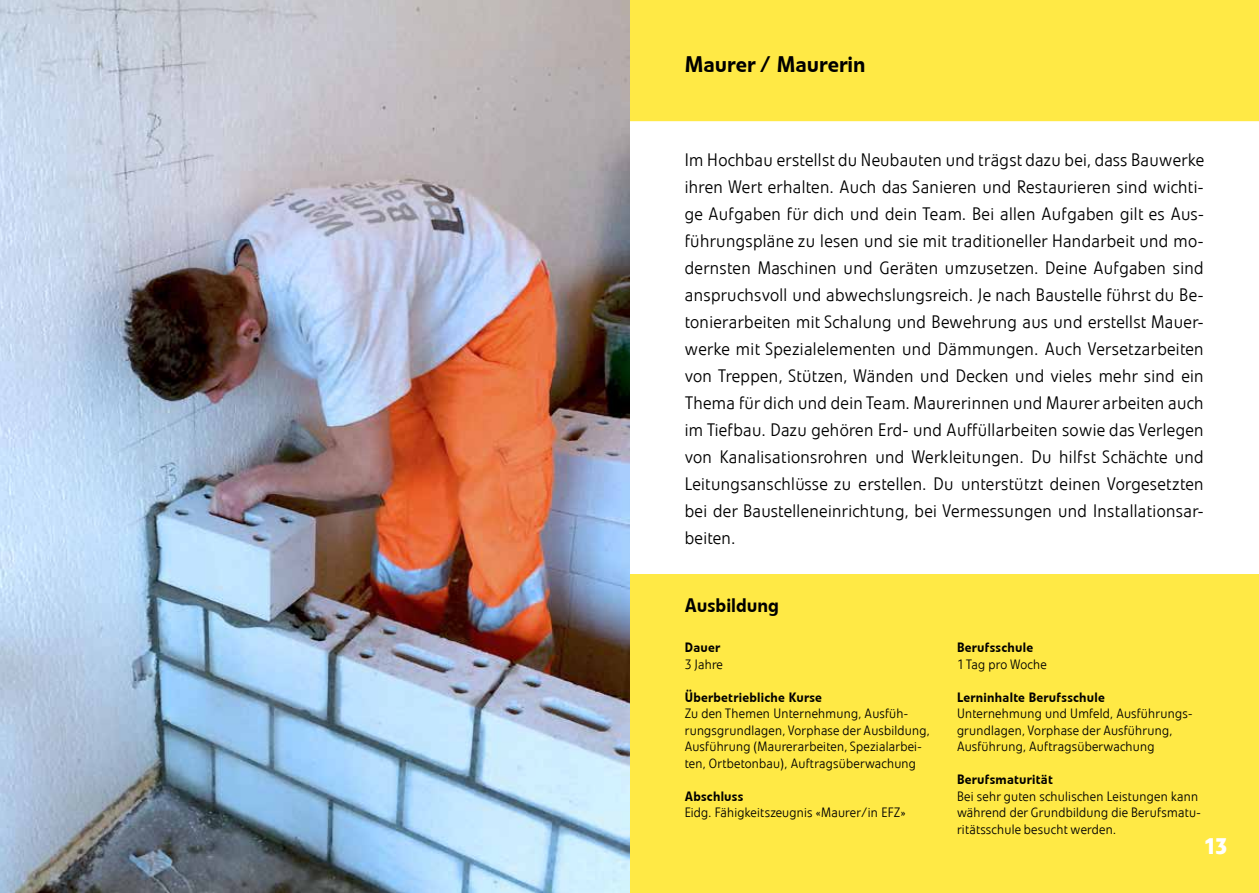
<style>
.page{position:relative;width:1259px;height:893px;background:#fff}
.page>*{position:absolute;margin:0;border:0;box-sizing:border-box;transform-origin:0 0}
.t1{font:500 22.5px "Evo BQ";color:#000}
.t2{font:700 22.5px "Evo BQ";color:#fff}
.t3{font:500 19.5px "Evo BQ";color:#000}
.t4{font:300 18px/27px "Evo BQ";letter-spacing:.02em;color:#000;text-align:justify}
.t5{font:300 13.5px/16.5px "Evo BQ";letter-spacing:.02em;color:#000}
.t6{font:500 13.5px "Evo BQ";letter-spacing:.02em;color:#000}
</style>
<div class="page">
<div style="left:629px;top:0;width:630px;height:121px;background:#ffe945"></div>
<div style="left:629px;top:574px;width:630px;height:319px;background:#ffe945"></div>
<img style="left:0;top:0;width:629px;height:893px">
<p class="t1" style="left:685px;top:51px;width:182px">Maurer / Maurerin</p>
<p class="t4" style="left:685px;top:146px;width:521px">Im Hochbau erstellst du Neubauten und trägst dazu bei, dass Bauwerke ihren Wert erhalten. Auch das Sanieren und Restaurieren sind wichti&shy;ge Aufgaben für dich und dein Team. Bei allen Aufgaben gilt es Aus&shy;führungspläne zu lesen und sie mit traditioneller Handarbeit und mo&shy;dernsten Maschinen und Geräten umzusetzen. Deine Aufgaben sind anspruchsvoll und abwechslungsreich. Je nach Baustelle führst du Be&shy;tonierarbeiten mit Schalung und Bewehrung aus und erstellst Mauer&shy;werke mit Spezialelementen und Dämmungen. Auch Versetzarbeiten von Treppen, Stützen, Wänden und Decken und vieles mehr sind ein Thema für dich und dein Team. Maurerinnen und Maurer arbeiten auch im Tiefbau. Dazu gehören Erd- und Auffüllarbeiten sowie das Verlegen von Kanalisationsrohren und Werkleitungen. Du hilfst Schächte und Leitungsanschlüsse zu erstellen. Du unterstützt deinen Vorgesetzten bei der Baustelleneinrichtung, bei Vermessungen und Installationsar&shy;beiten.</p>
<p class="t3" style="left:685px;top:593px;width:96px">Ausbildung</p>
<p class="t6" style="left:685px;top:639px;width:37px">Dauer</p>
<p class="t5" style="left:685px;top:656px;width:40px">3 Jahre</p>
<p class="t6" style="left:685px;top:689px;width:139px">Überbetriebliche Kurse</p>
<p class="t5" style="left:685px;top:705px;width:246px">Zu den Themen Unternehmung, Ausfüh&shy;rungsgrundlagen, Vorphase der Ausbildung, Ausführung (Maurerarbeiten, Spezialarbei&shy;ten, Ortbetonbau), Auftragsüberwachung</p>
<p class="t6" style="left:685px;top:788px;width:60px">Abschluss</p>
<p class="t5" style="left:685px;top:804px;width:222px">Eidg. Fähigkeitszeugnis «Maurer/in EFZ»</p>
<p class="t6" style="left:957px;top:639px;width:78px">Berufsschule</p>
<p class="t5" style="left:957px;top:656px;width:91px">1 Tag pro Woche</p>
<p class="t6" style="left:957px;top:689px;width:149px">Lerninhalte Berufsschule</p>
<p class="t5" style="left:957px;top:705px;width:237px">Unternehmung und Umfeld, Ausführungs&shy;grundlagen, Vorphase der Ausführung,<br>Ausführung, Auftragsüberwachung</p>
<p class="t6" style="left:957px;top:771px;width:97px">Berufsmaturität</p>
<p class="t5" style="left:957px;top:788px;width:245px">Bei sehr guten schulischen Leistungen kann während der Grundbildung die Berufsmatu&shy;ritätsschule besucht werden.</p>
<p class="t2" style="left:1203px;top:833px;width:25px">13</p>
</div>
